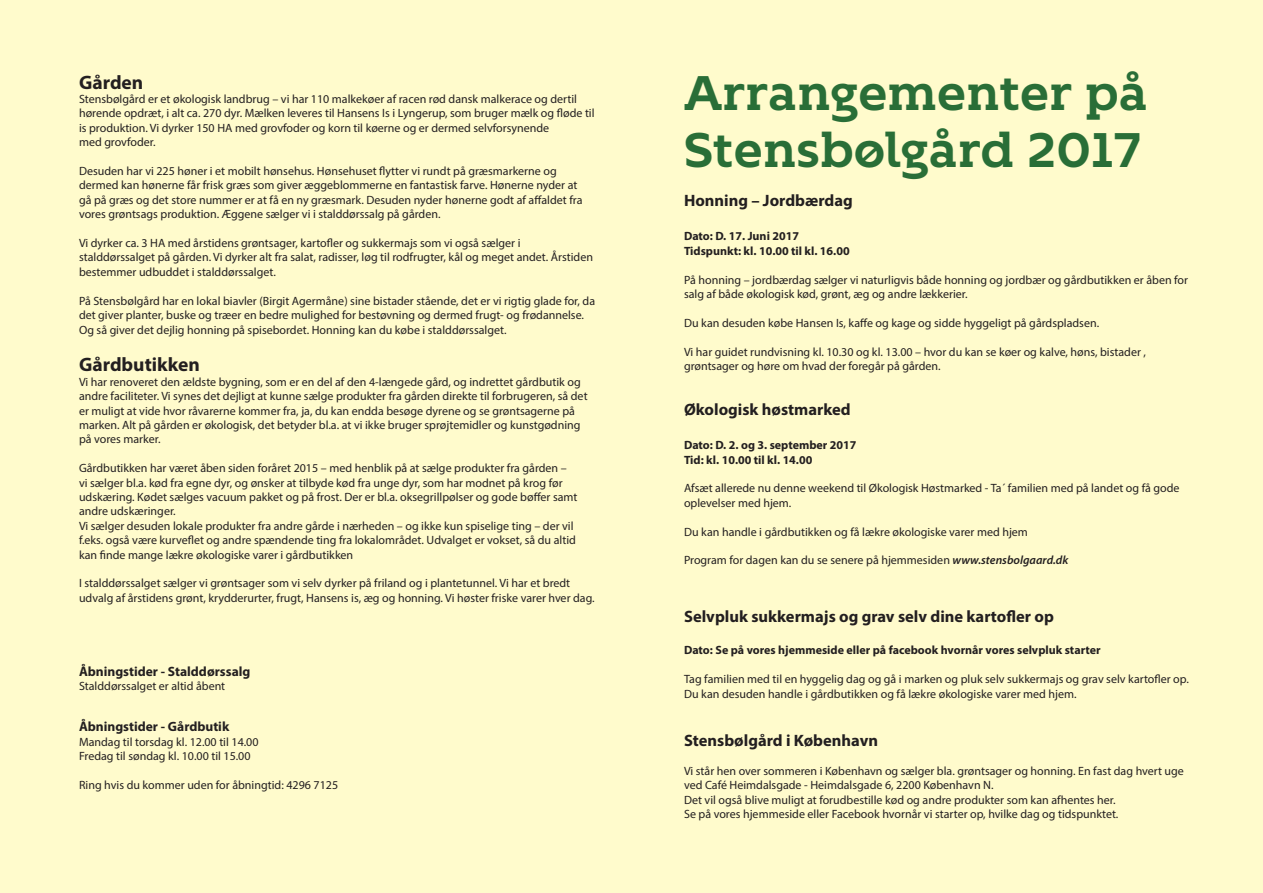
<style>
.page{position:relative;width:1263px;height:893px;background:#fffbcc}
.page>*{position:absolute;margin:0;border:0;box-sizing:border-box;transform-origin:0 0}
.t1{font:700 48.45px/57.2px "Kontrapunkt Bob";color:#296e37}
.t2{font:700 19.5px "Myriad Pro";color:#231f20}
.t3{font:700 16.5px "Myriad Pro";color:#231f20}
.t4{font:700 13.5px "Myriad Pro";color:#231f20}
.t5{font:12px/14.4px "Myriad Pro";color:#231f20}
.t6{font:700 12px "Myriad Pro";color:#231f20}
.s1{font-weight:600;font-style:italic}
</style>
<div class="page">
<p class="t2" style="left:79px;top:69px;width:66px">Gården</p>
<p class="t5" style="left:79px;top:92px;width:517px">Stensbølgård er et økologisk landbrug – vi har 110 malkekøer af racen rød dansk malkerace og dertil hørende opdræt, i alt ca. 270 dyr. Mælken leveres til Hansens Is i Lyngerup, som bruger mælk og fløde til is produktion. Vi dyrker 150 HA med grovfoder og korn til køerne og er dermed selvforsynende<br>med grovfoder.</p>
<p class="t5" style="left:79px;top:164px;width:505px">Desuden har vi 225 høner i et mobilt hønsehus. Hønsehuset flytter vi rundt på græsmarkerne og dermed kan hønerne får frisk græs som giver æggeblommerne en fantastisk farve. Hønerne nyder at gå på græs og det store nummer er at få en ny græsmark. Desuden nyder hønerne godt af affaldet fra vores grøntsags produktion. Æggene sælger vi i stalddørssalg på gården.</p>
<p class="t5" style="left:79px;top:236px;width:515px">Vi dyrker ca. 3 HA med årstidens grøntsager, kartofler og sukkermajs som vi også sælger i stalddørssalget på gården. Vi dyrker alt fra salat, radisser, løg til rodfrugter, kål og meget andet. Årstiden bestemmer udbuddet i stalddørssalget.</p>
<p class="t5" style="left:79px;top:293px;width:518px">På Stensbølgård har en lokal biavler (Birgit Agermåne) sine bistader stående, det er vi rigtig glade for, da det giver planter, buske og træer en bedre mulighed for bestøvning og dermed frugt- og frødannelse.<br>Og så giver det dejlig honning på spisebordet. Honning kan du købe i stalddørssalget.</p>
<p class="t2" style="left:79px;top:352px;width:122px">Gårdbutikken</p>
<p class="t5" style="left:79px;top:374px;width:510px">Vi har renoveret den ældste bygning, som er en del af den 4-længede gård, og indrettet gårdbutik og andre faciliteter. Vi synes det dejligt at kunne sælge produkter fra gården direkte til forbrugeren, så det er muligt at vide hvor råvarerne kommer fra, ja, du kan endda besøge dyrene og se grøntsagerne på marken. Alt på gården er økologisk, det betyder bl.a. at vi ikke bruger sprøjtemidler og kunstgødning på vores marker.</p>
<p class="t5" style="left:79px;top:461px;width:500px">Gårdbutikken har været åben siden foråret 2015 – med henblik på at sælge produkter fra gården – vi sælger bl.a. kød fra egne dyr, og ønsker at tilbyde kød fra unge dyr, som har modnet på krog før udskæring. Kødet sælges vacuum pakket og på frost. Der er bl.a. oksegrillpølser og gode bøffer samt andre udskæringer.</p>
<p class="t5" style="left:79px;top:518px;width:498px">Vi sælger desuden lokale produkter fra andre gårde i nærheden – og ikke kun spiselige ting – der vil f.eks. også være kurveflet og andre spændende ting fra lokalområdet. Udvalget er vokset, så du altid kan finde mange lækre økologiske varer i gårdbutikken</p>
<p class="t5" style="left:79px;top:576px;width:517px">I stalddørssalget sælger vi grøntsager som vi selv dyrker på friland og i plantetunnel. Vi har et bredt udvalg af årstidens grønt, krydderurter, frugt, Hansens is, æg og honning. Vi høster friske varer hver dag.</p>
<p class="t4" style="left:79px;top:662px;width:173px">Åbningstider - Stalddørssalg</p>
<p class="t5" style="left:79px;top:678px;width:148px">Stalddørssalget er altid åbent</p>
<p class="t4" style="left:79px;top:718px;width:152px">Åbningstider - Gårdbutik</p>
<p class="t5" style="left:79px;top:734px;width:181px">Mandag til torsdag kl. 12.00 til 14.00</p>
<p class="t5" style="left:79px;top:749px;width:173px">Fredag til søndag kl. 10.00 til 15.00</p>
<p class="t5" style="left:79px;top:777px;width:261px">Ring hvis du kommer uden for åbningtid: 4296 7125</p>
<p class="t1" style="left:684px;top:65px;width:465px">Arrangementer på<br>Stensbølgård 2017</p>
<p class="t3" style="left:684px;top:190px;width:170px">Honning – Jordbærdag</p>
<p class="t6" style="left:684px;top:229px;width:116px">Dato: D. 17. Juni 2017</p>
<p class="t6" style="left:684px;top:243px;width:167px">Tidspunkt: kl. 10.00 til kl. 16.00</p>
<p class="t5" style="left:684px;top:272px;width:506px">På honning – jordbærdag sælger vi naturligvis både honning og jordbær og gårdbutikken er åben for salg af både økologisk kød, grønt, æg og andre lækkerier.</p>
<p class="t5" style="left:684px;top:315px;width:417px">Du kan desuden købe Hansen Is, kaffe og kage og sidde hyggeligt på gårdspladsen.</p>
<p class="t5" style="left:684px;top:344px;width:463px">Vi har guidet rundvisning kl. 10.30 og kl. 13.00 – hvor du kan se køer og kalve, høns, bistader , grøntsager og høre om hvad der foregår på gården.</p>
<p class="t3" style="left:684px;top:399px;width:168px">Økologisk høstmarked</p>
<p class="t6" style="left:684px;top:437px;width:174px">Dato: D. 2. og 3. september 2017</p>
<p class="t6" style="left:684px;top:452px;width:130px">Tid: kl. 10.00 til kl. 14.00</p>
<p class="t5" style="left:684px;top:481px;width:497px">Afsæt allerede nu denne weekend til Økologisk Høstmarked - Ta´ familien med på landet og få gode oplevelser med hjem.</p>
<p class="t5" style="left:684px;top:524px;width:345px">Du kan handle i gårdbutikken og få lækre økologiske varer med hjem</p>
<p class="t5" style="left:684px;top:553px;width:386px">Program for dagen kan du se senere på hjemmesiden <span class="s1">www.stensbolgaard.dk</span></p>
<p class="t3" style="left:684px;top:606px;width:371px">Selvpluk sukkermajs og grav selv dine kartofler op</p>
<p class="t6" style="left:684px;top:643px;width:418px">Dato: Se på vores hjemmeside eller på facebook hvornår vores selvpluk starter</p>
<p class="t5" style="left:684px;top:672px;width:506px">Tag familien med til en hyggelig dag og gå i marken og pluk selv sukkermajs og grav selv kartofler op.</p>
<p class="t5" style="left:684px;top:686px;width:394px">Du kan desuden handle i gårdbutikken og få lækre økologiske varer med hjem.</p>
<p class="t3" style="left:684px;top:730px;width:196px">Stensbølgård i København</p>
<p class="t5" style="left:684px;top:764px;width:501px">Vi står hen over sommeren i København og sælger bla. grøntsager og honning. En fast dag hvert uge ved Café Heimdalsgade - Heimdalsgade 6, 2200 København N.<br>Det vil også blive muligt at forudbestille kød og andre produkter som kan afhentes her.<br>Se på vores hjemmeside eller Facebook hvornår vi starter op, hvilke dag og tidspunktet.</p>
</div>
